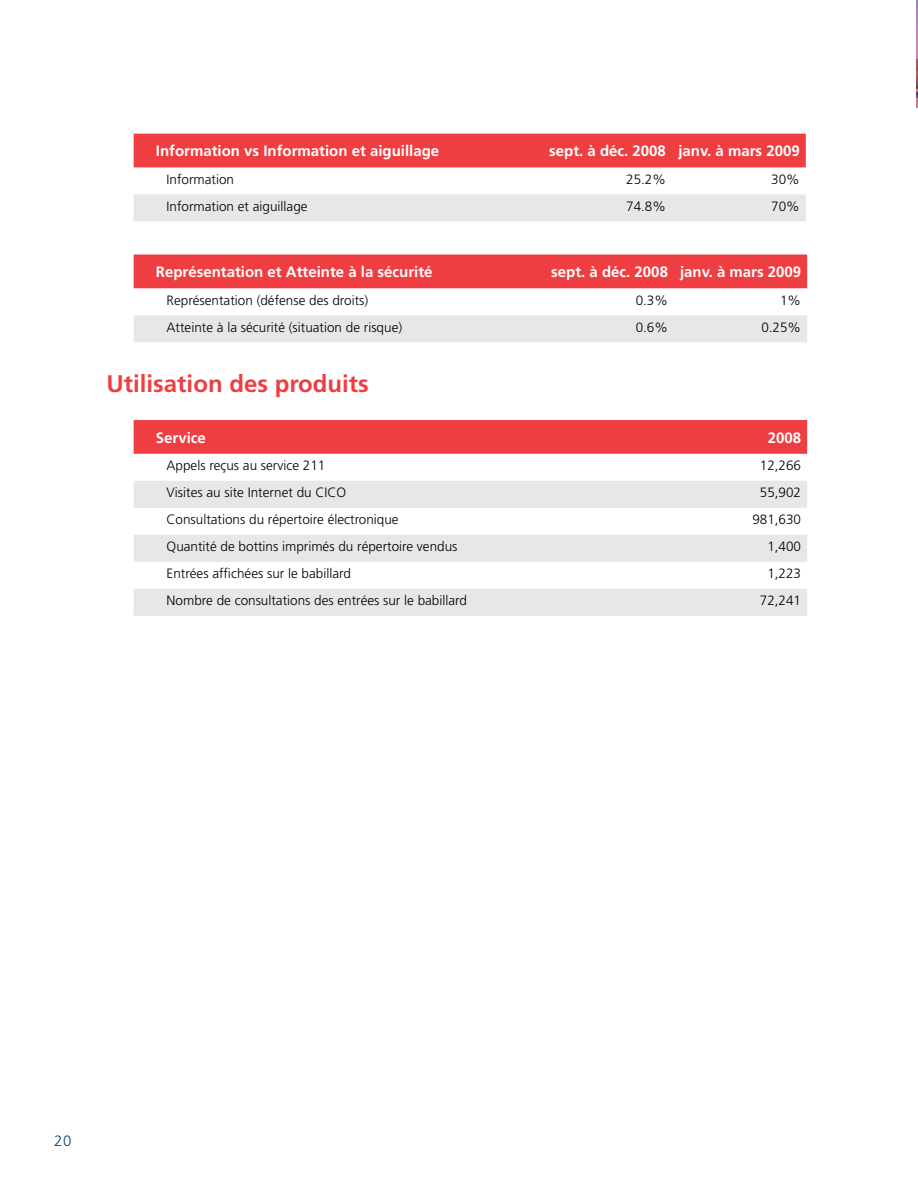
<style>
.page{position:relative;width:918px;height:1188px;background:#fff}
.page>*{position:absolute;margin:0;border:0;box-sizing:border-box;transform-origin:0 0}
.t1{font:700 24px "Frutiger";color:#ef3e42}
.t2{font:700 15px "Frutiger";color:#fff}
.t3{font:300 15px "Frutiger";color:#10426a}
.t4{font:300 13.5px "Frutiger";color:#000}
</style>
<div class="page">
<div style="left:134px;top:134px;width:672px;height:33px;background:#ef3e42"></div>
<div style="left:134px;top:194px;width:672px;height:27px;background:#e6e7e8"></div>
<div style="left:134px;top:255px;width:673px;height:33px;background:#ef3e42"></div>
<div style="left:134px;top:315px;width:673px;height:27px;background:#e6e7e8"></div>
<div style="left:134px;top:420px;width:673px;height:34px;background:#ef3e42"></div>
<svg style="left:134px;top:481px;width:673px;height:135px;fill:#e6e7e8"></svg>
<img style="left:917px;top:0;width:1px;height:108px">
<p class="t2" style="left:156px;top:142px;width:285px">Information vs Information et aiguillage</p>
<p class="t2" style="left:549px;top:142px;width:252px">sept. à déc. 2008 janv. à mars 2009</p>
<p class="t4" style="left:167px;top:172px;width:69px">Information</p>
<p class="t4" style="left:626px;top:172px;width:41px">25.2%</p>
<p class="t4" style="left:771px;top:172px;width:30px">30%</p>
<p class="t4" style="left:167px;top:199px;width:143px">Information et aiguillage</p>
<p class="t4" style="left:626px;top:199px;width:41px">74.8%</p>
<p class="t4" style="left:771px;top:199px;width:30px">70%</p>
<p class="t2" style="left:156px;top:263px;width:278px">Représentation et Atteinte à la sécurité</p>
<p class="t2" style="left:551px;top:263px;width:251px">sept. à déc. 2008 janv. à mars 2009</p>
<p class="t4" style="left:167px;top:293px;width:203px">Représentation (défense des droits)</p>
<p class="t4" style="left:636px;top:293px;width:34px">0.3%</p>
<p class="t4" style="left:780px;top:293px;width:23px">1%</p>
<p class="t4" style="left:167px;top:320px;width:237px">Atteinte à la sécurité (situation de risque)</p>
<p class="t4" style="left:636px;top:320px;width:34px">0.6%</p>
<p class="t4" style="left:761px;top:320px;width:41px">0.25%</p>
<h1 class="t1" style="left:107px;top:370px;width:264px">Utilisation des produits</h1>
<p class="t2" style="left:156px;top:429px;width:52px">Service</p>
<p class="t2" style="left:768px;top:429px;width:35px">2008</p>
<p class="t4" style="left:167px;top:458px;width:160px">Appels reçus au service 211</p>
<p class="t4" style="left:760px;top:458px;width:43px">12,266</p>
<p class="t4" style="left:167px;top:485px;width:180px">Visites au site Internet du CICO</p>
<p class="t4" style="left:760px;top:485px;width:43px">55,902</p>
<p class="t4" style="left:167px;top:512px;width:234px">Consultations du répertoire électronique</p>
<p class="t4" style="left:752px;top:512px;width:50px">981,630</p>
<p class="t4" style="left:167px;top:539px;width:292px">Quantité de bottins imprimés du répertoire vendus</p>
<p class="t4" style="left:767px;top:539px;width:35px">1,400</p>
<p class="t4" style="left:167px;top:566px;width:186px">Entrées affichées sur le babillard</p>
<p class="t4" style="left:767px;top:566px;width:35px">1,223</p>
<p class="t4" style="left:167px;top:593px;width:302px">Nombre de consultations des entrées sur le babillard</p>
<p class="t4" style="left:760px;top:593px;width:43px">72,241</p>
<p class="t3" style="left:54px;top:1132px;width:19px">20</p>
</div>
